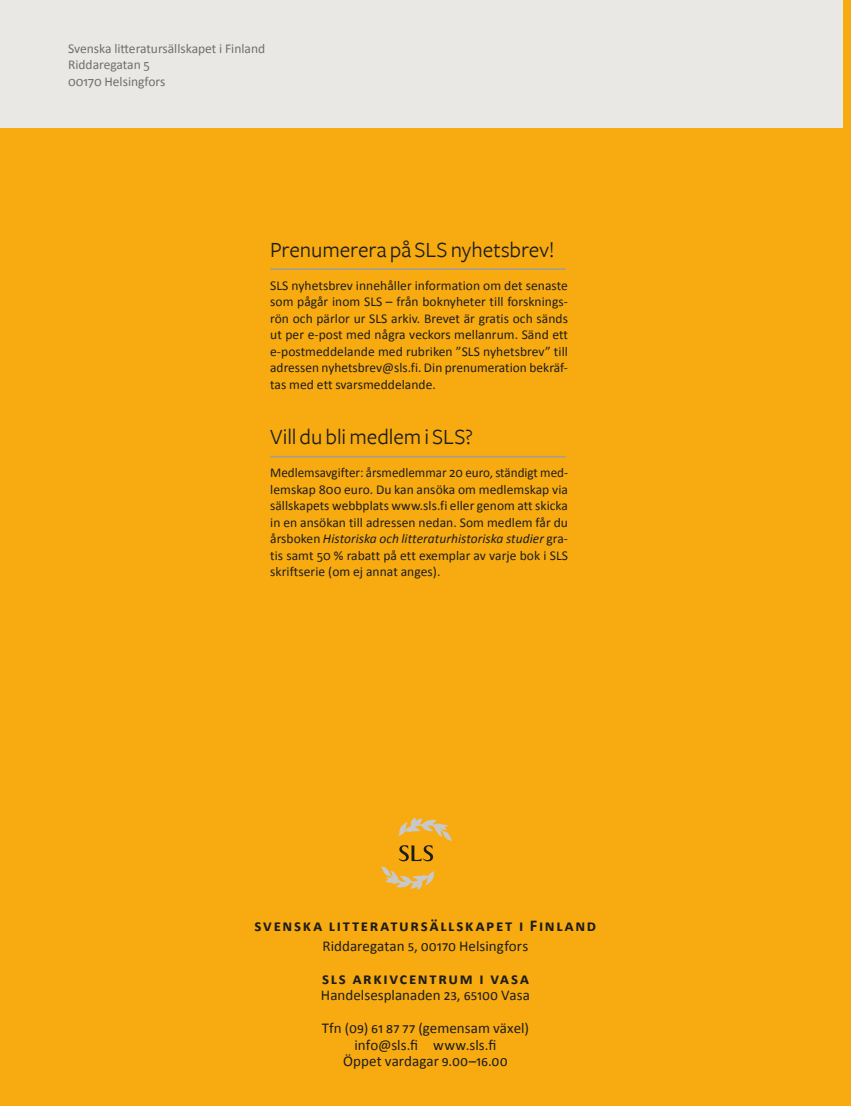
<style>
.page{position:relative;width:851px;height:1106px;background:#fff}
.page>*{position:absolute;margin:0;border:0;box-sizing:border-box;transform-origin:0 0}
.t1{font:22.5px "Freight Sans";letter-spacing:-.005em;color:#1d1d1b}
.t2{font:700 16.5px "Calibri";letter-spacing:.105em;color:#1d1d1b}
.t3{font:15px/16.5px "Calibri";letter-spacing:.005em;color:#1d1d1b;text-align:center}
.t4{font:13.5px/16.5px "Calibri";letter-spacing:.005em;color:#1d1d1b;text-align:justify}
.t5{font:13.5px/16.2px "Calibri";color:#706f6f}
.s1{font-style:italic}
</style>
<div class="page">
<div style="left:0;top:0;width:849px;height:1106px;background:#f8ab10"></div>
<hr style="left:270px;top:268px;width:295px;height:2px;background:#9d9d9c">
<hr style="left:270px;top:456px;width:295px;height:1px;background:#9d9d9c">
<div style="left:0;top:0;width:842px;height:128px;background:#eae8e5"></div>
<svg style="left:381px;top:817px;width:70px;height:72px"></svg>
<p class="t5" style="left:68px;top:41px;width:198px">Svenska litteratursällskapet i Finland<br>Riddaregatan 5<br>00170 Helsingfors</p>
<h1 class="t1" style="left:270px;top:237px;width:286px">Prenumerera på SLS nyhetsbrev!</h1>
<p class="t4" style="left:270px;top:277px;width:299px">SLS nyhetsbrev innehåller information om det senaste som pågår inom SLS – från boknyheter till forsknings&shy;rön och pärlor ur SLS arkiv. Brevet är gratis och sänds ut per e-post med några veckors mellanrum. Sänd ett e-postmeddelande med rubriken ”SLS nyhetsbrev” till adressen nyhetsbrev@sls.fi. Din prenumeration bekräf&shy;tas med ett svarsmeddelande.</p>
<h1 class="t1" style="left:270px;top:424px;width:204px">Vill du bli medlem i SLS?</h1>
<p class="t4" style="left:270px;top:464px;width:299px">Medlemsavgifter: årsmedlemmar 20 euro, ständigt med&shy;lemskap 800 euro. Du kan ansöka om medlemskap via sällskapets webbplats www.sls.fi eller genom att skicka in en ansökan till adressen nedan. Som medlem får du årsboken <span class="s1">Historiska och litteraturhistoriska studier</span> gra&shy;tis samt 50 % rabatt på ett exemplar av varje bok i SLS skriftserie (om ej annat anges).</p>
<p class="t2" style="left:254px;top:915px;width:343px">svenska litteratursällskapet i Finland</p>
<p class="t3" style="left:322px;top:937px;width:207px">Riddaregatan 5, 00170 Helsingfors</p>
<p class="t2" style="left:322px;top:967px;width:208px">sls arkivcentrum i vasa</p>
<p class="t3" style="left:321px;top:987px;width:210px">Handelsesplanaden 23, 65100 Vasa</p>
<p class="t3" style="left:322px;top:1020px;width:208px">Tfn (09) 61 87 77 (gemensam växel) info@sls.fi www.sls.fi<br>Öppet vardagar 9.00–16.00</p>
</div>
